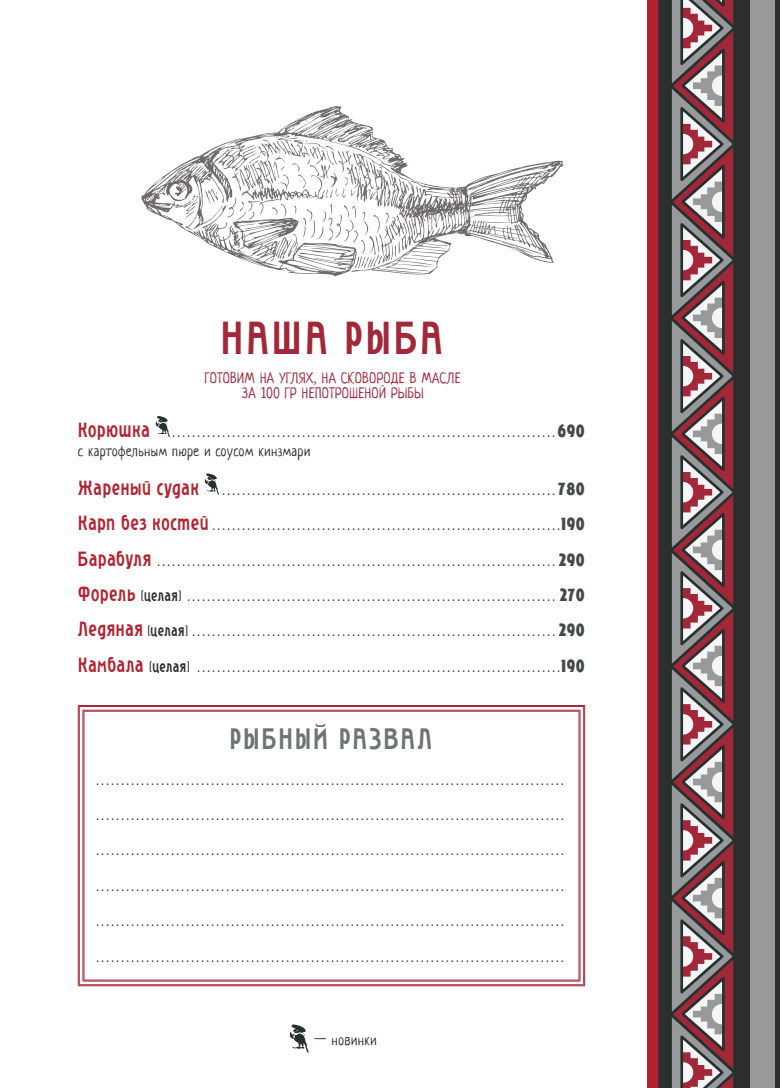
<style>
.page{position:relative;width:780px;height:1088px;background:#fff}
.page>*{position:absolute;margin:0;border:0;box-sizing:border-box;transform-origin:0 0}
.раздел{font:45px "Roslyn Gothic";letter-spacing:.04em;color:#a22739;scale:.9 1}
.подраздел{font:28.75px "Roslyn Gothic";letter-spacing:.045em;color:#6d7475;scale:.9 1}
.описание{font:15px/15px "Neucha";letter-spacing:.04em;color:#a22739;text-align:center;scale:.9 1}
.описание-2{font:15px "Neucha";letter-spacing:.055em;color:#2e2e2d;scale:.9 1}
.позиция_в_рамке{font:12.5px "Roslyn Gothic";color:#2e2e2d;scale:.9 1}
.позиция{font:12.5px "Roslyn Gothic";color:#2e2e2d;scale:.9 1}
.позиция-новенькое{font:12.5px "Roslyn Gothic";color:#2e2e2d;scale:.9 1}
.s1{font-size:20px;color:#b3222f}
.s2{font-family:"Roslyn Gothic Medium DG";font-size:17.5px;color:#444a49}
.s3{font-size:15px}
</style>
<div class="page">
<svg style="left:647px;top:0;width:133px;height:1088px;background:#712a30"></svg>
<svg style="left:666px;top:0;width:72px;height:1088px;background:#866b6f"></svg>
<div style="left:749px;top:0;width:25px;height:1088px;background:#97999a"></div>
<svg style="left:290px;top:1024px;width:19px;height:29px"></svg>
<svg style="left:156px;top:416px;width:14px;height:21px"></svg>
<svg style="left:205px;top:473px;width:14px;height:22px"></svg>
<svg style="left:82px;top:709px;width:499px;height:2px"></svg>
<svg style="left:82px;top:711px;width:1px;height:269px"></svg>
<svg style="left:580px;top:711px;width:1px;height:269px"></svg>
<hr style="left:78px;top:705px;width:507px;height:1px;background:#a22739">
<hr style="left:79px;top:706px;width:505px;height:1px;background:#a22739">
<hr style="left:83px;top:710px;width:497px;height:1px;background:#a22739">
<hr style="left:84px;top:711px;width:495px;height:1px;background:#a22739">
<hr style="left:78px;top:706px;width:1px;height:279px;background:#a22739">
<hr style="left:79px;top:707px;width:1px;height:277px;background:#a22739">
<hr style="left:83px;top:710px;width:1px;height:271px;background:#a22739">
<hr style="left:84px;top:711px;width:1px;height:269px;background:#a22739">
<hr style="left:578px;top:711px;width:1px;height:269px;background:#a22739">
<hr style="left:579px;top:710px;width:1px;height:271px;background:#a22739">
<hr style="left:583px;top:707px;width:1px;height:277px;background:#a22739">
<hr style="left:584px;top:706px;width:1px;height:279px;background:#a22739">
<hr style="left:84px;top:980px;width:495px;height:1px;background:#a22739">
<hr style="left:83px;top:981px;width:497px;height:1px;background:#a22739">
<hr style="left:79px;top:984px;width:505px;height:1px;background:#a22739">
<hr style="left:78px;top:985px;width:507px;height:1px;background:#a22739">
<svg style="left:141px;top:106px;width:422px;height:169px"></svg>
<svg style="left:185px;top:135px;width:238px;height:141px"></svg>
<p class="раздел" style="left:221px;top:314px;width:250px">НАША РЫБА</p>
<p class="описание" style="left:205px;top:371px;width:286px">ГОТОВИМ НА УГЛЯХ, НА СКОВОРОДЕ В МАСЛЕ<br>ЗА 100 ГР НЕПОТРОШЕНОЙ РЫБЫ</p>
<p class="позиция" style="left:78px;top:426px;width:564px"><span class="s1">Корюшка</span> . . . . . . . . . . . . . . . . . . . . . . . . . . . . . . . . . . . . . . . . . . . . . . . . . . . . . . . . . . . . . . . . . . . . . . . . . . . . <span class="s2">690</span></p>
<p class="описание-2" style="left:78px;top:442px;width:259px">с картофельным пюре и соусом кинзмари</p>
<p class="позиция" style="left:78px;top:484px;width:564px"><span class="s1">Жареный судак</span> . . . . . . . . . . . . . . . . . . . . . . . . . . . . . . . . . . . . . . . . . . . . . . . . . . . . . . . . . . . . . . . . . . . <span class="s2">780</span></p>
<p class="позиция" style="left:78px;top:519px;width:564px"><span class="s1">Карп без костей</span> . . . . . . . . . . . . . . . . . . . . . . . . . . . . . . . . . . . . . . . . . . . . . . . . . . . . . . . . . . . . . . . . . . . . . <span class="s2">190</span></p>
<p class="позиция" style="left:78px;top:555px;width:564px"><span class="s1">Барабуля</span> . . . . . . . . . . . . . . . . . . . . . . . . . . . . . . . . . . . . . . . . . . . . . . . . . . . . . . . . . . . . . . . . . . . . . . . . . . . . . . . . <span class="s2">290</span></p>
<p class="позиция" style="left:78px;top:590px;width:564px"><span class="s1">Форель</span> <span class="s3">(целая)</span> . . . . . . . . . . . . . . . . . . . . . . . . . . . . . . . . . . . . . . . . . . . . . . . . . . . . . . . . . . . . . . . . . . . . . . . . . . <span class="s2">270</span></p>
<p class="позиция" style="left:78px;top:625px;width:564px"><span class="s1">Ледяная</span> <span class="s3">(целая)</span> . . . . . . . . . . . . . . . . . . . . . . . . . . . . . . . . . . . . . . . . . . . . . . . . . . . . . . . . . . . . . . . . . . . . . . . . . <span class="s2">290</span></p>
<p class="позиция-новенькое" style="left:78px;top:661px;width:564px"><span class="s1">Камбала</span> <span class="s3">(целая)</span> . . . . . . . . . . . . . . . . . . . . . . . . . . . . . . . . . . . . . . . . . . . . . . . . . . . . . . . . . . . . . . . . . . . . . . . . . <span class="s2">190</span></p>
<p class="подраздел" style="left:230px;top:724px;width:227px">РЫБНЫЙ РАЗВАЛ</p>
<p class="позиция_в_рамке" style="left:97px;top:773px;width:520px">. . . . . . . . . . . . . . . . . . . . . . . . . . . . . . . . . . . . . . . . . . . . . . . . . . . . . . . . . . . . . . . . . . . . . . . . . . . . . . . . . . . . . . . . . . . . . .</p>
<p class="позиция_в_рамке" style="left:97px;top:809px;width:520px">. . . . . . . . . . . . . . . . . . . . . . . . . . . . . . . . . . . . . . . . . . . . . . . . . . . . . . . . . . . . . . . . . . . . . . . . . . . . . . . . . . . . . . . . . . . . . .</p>
<p class="позиция_в_рамке" style="left:97px;top:844px;width:520px">. . . . . . . . . . . . . . . . . . . . . . . . . . . . . . . . . . . . . . . . . . . . . . . . . . . . . . . . . . . . . . . . . . . . . . . . . . . . . . . . . . . . . . . . . . . . . .</p>
<p class="позиция_в_рамке" style="left:97px;top:880px;width:520px">. . . . . . . . . . . . . . . . . . . . . . . . . . . . . . . . . . . . . . . . . . . . . . . . . . . . . . . . . . . . . . . . . . . . . . . . . . . . . . . . . . . . . . . . . . . . . .</p>
<p class="позиция_в_рамке" style="left:97px;top:915px;width:520px">. . . . . . . . . . . . . . . . . . . . . . . . . . . . . . . . . . . . . . . . . . . . . . . . . . . . . . . . . . . . . . . . . . . . . . . . . . . . . . . . . . . . . . . . . . . . . .</p>
<p class="позиция_в_рамке" style="left:97px;top:951px;width:520px">. . . . . . . . . . . . . . . . . . . . . . . . . . . . . . . . . . . . . . . . . . . . . . . . . . . . . . . . . . . . . . . . . . . . . . . . . . . . . . . . . . . . . . . . . . . . . .</p>
<p class="описание-2" style="left:314px;top:1031px;width:71px">— новинки</p>
</div>
